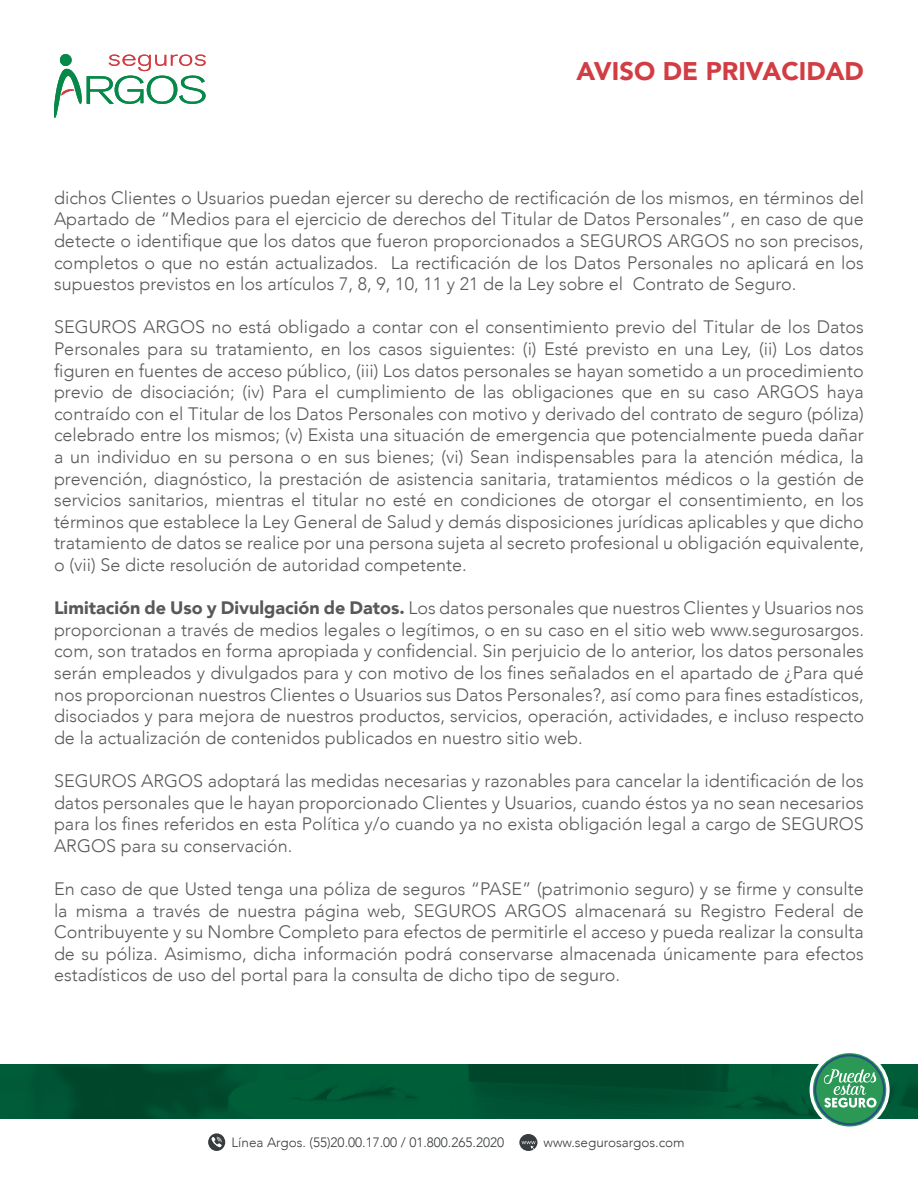
<style>
.page{position:relative;width:918px;height:1188px;background:#fff}
.page>*{position:absolute;margin:0;border:0;box-sizing:border-box;transform-origin:0 0}
.t1{font:900 25.5px "Avenir";color:#d23d44}
.t2{font:300 18px/21.6px "Avenir";color:#58595b;text-align:justify}
.t3{font:300 13.5px "Avenir";color:#393c3f}
.s1{font-weight:900}
</style>
<div class="page">
<svg style="left:54px;top:54px;width:152px;height:64px"></svg>
<img style="left:0;top:1065px;width:918px;height:53px">
<svg style="left:811px;top:1051px;width:77px;height:77px"></svg>
<svg style="left:814px;top:1054px;width:71px;height:71px"></svg>
<div style="left:816px;top:1056px;width:67px;height:67px;background:#2b9955;border-radius:50%"></div>
<svg style="left:822px;top:1069px;width:55px;height:39px"></svg>
<div style="left:810px;top:1050px;width:80px;height:80px;border:3px solid #fff;border-radius:50%"></div>
<svg style="left:208px;top:1133px;width:18px;height:18px"></svg>
<svg style="left:519px;top:1134px;width:19px;height:17px"></svg>
<h1 class="t1" style="left:577px;top:49px;width:289px">AVISO DE PRIVACIDAD</h1>
<p class="t2" style="left:54px;top:187px;width:812px">dichos Clientes o Usuarios puedan ejercer su derecho de rectificación de los mismos, en términos del Apartado de “Medios para el ejercicio de derechos del Titular de Datos Personales”, en caso de que detecte o identifique que los datos que fueron proporcionados a SEGUROS ARGOS no son precisos, completos o que no están actualizados. La rectificación de los Datos Personales no aplicará en los supuestos previstos en los artículos 7, 8, 9, 10, 11 y 21 de la Ley sobre el Contrato de Seguro.</p>
<p class="t2" style="left:54px;top:316px;width:812px">SEGUROS ARGOS no está obligado a contar con el consentimiento previo del Titular de los Datos Personales para su tratamiento, en los casos siguientes: (i) Esté previsto en una Ley, (ii) Los datos figuren en fuentes de acceso público, (iii) Los datos personales se hayan sometido a un procedimiento previo de disociación; (iv) Para el cumplimiento de las obligaciones que en su caso ARGOS haya contraído con el Titular de los Datos Personales con motivo y derivado del contrato de seguro (póliza) celebrado entre los mismos; (v) Exista una situación de emergencia que potencialmente pueda dañar a un individuo en su persona o en sus bienes; (vi) Sean indispensables para la atención médica, la prevención, diagnóstico, la prestación de asistencia sanitaria, tratamientos médicos o la gestión de servicios sanitarios, mientras el titular no esté en condiciones de otorgar el consentimiento, en los términos que establece la Ley General de Salud y demás disposiciones jurídicas aplicables y que dicho tratamiento de datos se realice por una persona sujeta al secreto profesional u obligación equivalente, o (vii) Se dicte resolución de autoridad competente.</p>
<p class="t2" style="left:54px;top:597px;width:812px"><span class="s1">Limitación de Uso y Divulgación de Datos.</span> Los datos personales que nuestros Clientes y Usuarios nos proporcionan a través de medios legales o legítimos, o en su caso en el sitio web www.segurosargos. com, son tratados en forma apropiada y confidencial. Sin perjuicio de lo anterior, los datos personales serán empleados y divulgados para y con motivo de los fines señalados en el apartado de ¿Para qué nos proporcionan nuestros Clientes o Usuarios sus Datos Personales?, así como para fines estadísticos, disociados y para mejora de nuestros productos, servicios, operación, actividades, e incluso respecto de la actualización de contenidos publicados en nuestro sitio web.</p>
<p class="t2" style="left:54px;top:770px;width:811px">SEGUROS ARGOS adoptará las medidas necesarias y razonables para cancelar la identificación de los datos personales que le hayan proporcionado Clientes y Usuarios, cuando éstos ya no sean necesarios para los fines referidos en esta Política y/o cuando ya no exista obligación legal a cargo de SEGUROS ARGOS para su conservación.</p>
<p class="t2" style="left:54px;top:878px;width:811px">En caso de que Usted tenga una póliza de seguros “PASE” (patrimonio seguro) y se firme y consulte la misma a través de nuestra página web, SEGUROS ARGOS almacenará su Registro Federal de Contribuyente y su Nombre Completo para efectos de permitirle el acceso y pueda realizar la consulta de su póliza. Asimismo, dicha información podrá conservarse almacenada únicamente para efectos estadísticos de uso del portal para la consulta de dicho tipo de seguro.</p>
<p class="t3" style="left:232px;top:1134px;width:274px">Línea Argos. (55)20.00.17.00 / 01.800.265.2020</p>
<p class="t3" style="left:544px;top:1134px;width:143px">www.segurosargos.com</p>
</div>
